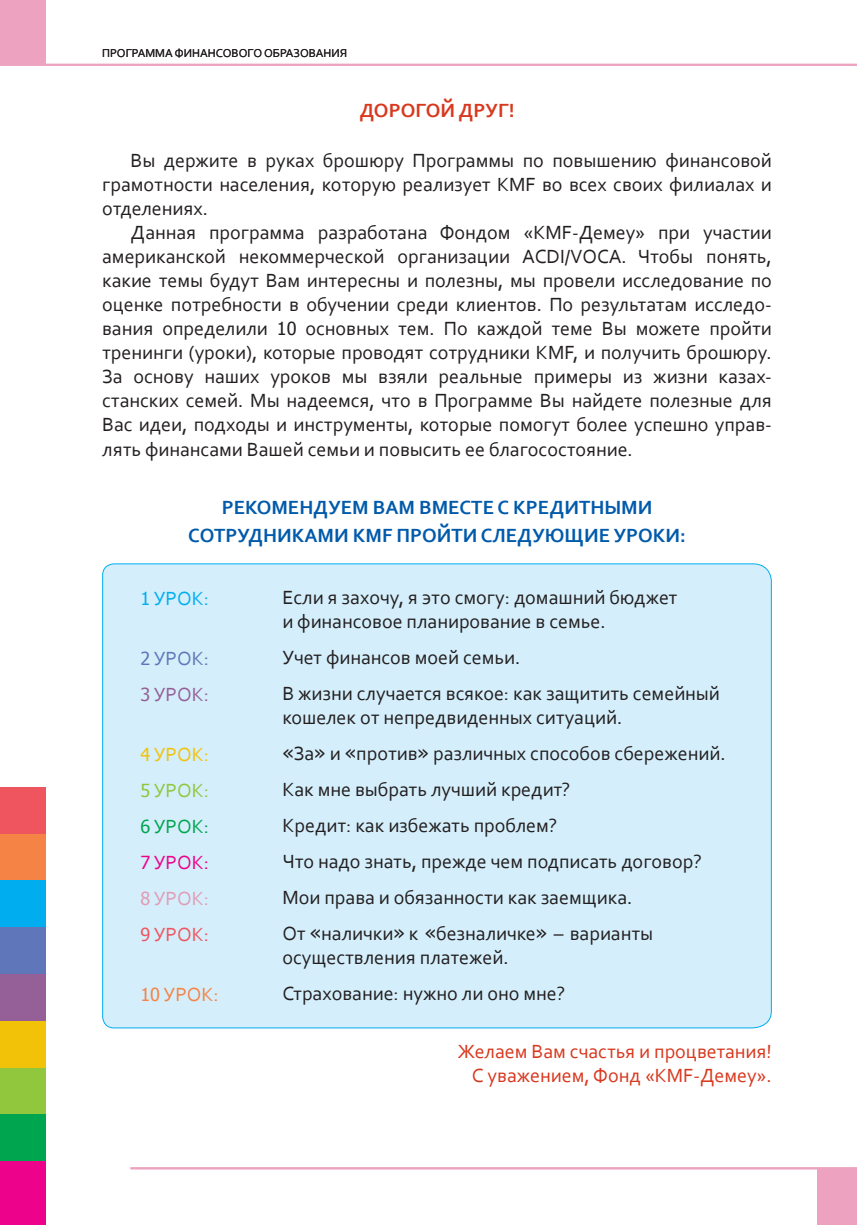
<style>
.page{position:relative;width:857px;height:1225px;background:#fff}
.page>*{position:absolute;margin:0;border:0;box-sizing:border-box;transform-origin:0 0}
.t1{font:20px/24px "Corbel";color:#231f20}
.t2{font:700 20px/28px "Corbel";color:#015aaa;text-align:center}
.t3{font:20px/24px "Corbel";color:#d8381e;text-align:right}
.t4{font:20px/36px "Corbel";color:#f2c209;text-align:justify}
.t5{font:700 20px "Corbel";color:#d8381e}
.t6{font:20px/36px "Corbel";color:#6076ba}
.t7{font:20px "Corbel";color:#f58345}
.t8{font:20px "Corbel";color:#00aeef}
.t9{font:12px "Corbel";color:#231f20}
.s1{font-family:"Tahoma";font-size:18px}
.s2{font-family:"Tahoma";font-size:18px;color:#956098}
.s3{color:#956098}
.s4{font-family:"Tahoma";font-size:18px;color:#90c73d}
.s5{color:#90c73d}
.s6{font-family:"Tahoma";font-size:18px;color:#00a54f}
.s7{color:#00a54f}
.s8{font-family:"Tahoma";font-size:18px;color:#ed028c}
.s9{color:#ed028c}
.s10{font-family:"Tahoma";font-size:18px;color:#e19cb7}
.s11{color:#e19cb7}
.s12{font-family:"Tahoma";font-size:18px;color:#ef555f}
.s13{color:#ef555f}
.s14{font-family:"Tahoma"}
</style>
<div class="page">
<div style="left:816px;top:1168px;width:40px;height:57px;background:#eda3bf"></div>
<hr style="left:0;top:64px;width:856px;height:2px;background:#eda3bf">
<hr style="left:130px;top:1167px;width:726px;height:2px;background:#eda3bf">
<div style="left:0;top:0;width:45px;height:64px;background:#eda3bf"></div>
<div style="left:0;top:927px;width:45px;height:47px;background:#6076ba"></div>
<div style="left:0;top:974px;width:45px;height:46px;background:#956098"></div>
<div style="left:0;top:1020px;width:45px;height:47px;background:#f2c209"></div>
<div style="left:0;top:1067px;width:45px;height:47px;background:#90c73d"></div>
<div style="left:0;top:1161px;width:45px;height:64px;background:#ed028c"></div>
<div style="left:0;top:787px;width:45px;height:46px;background:#ef555f"></div>
<div style="left:0;top:833px;width:45px;height:47px;background:#f58345"></div>
<div style="left:0;top:880px;width:45px;height:47px;background:#00aeef"></div>
<div style="left:0;top:1114px;width:45px;height:47px;background:#00a54f"></div>
<div style="left:102px;top:563px;width:670px;height:466px;background:#d4effb"></div>
<p class="t9" style="left:102px;top:45px;width:246px">ПРОГРАММА ФИНАНСОВОГО ОБРАЗОВАНИЯ</p>
<p class="t5" style="left:359px;top:98px;width:157px">ДОРОГОЙ ДРУГ!</p>
<p class="t1" style="left:102px;top:148px;width:670px;text-align:justify;text-indent:28px">Вы держите в руках брошюру Программы по повышению финансовой грамотности населения, которую реализует KMF во всех своих филиалах и отделениях.</p>
<p class="t1" style="left:102px;top:220px;width:670px;text-align:justify;text-indent:28px">Данная программа разработана Фондом «KMF-Демеу» при участии американской некоммерческой организации ACDI/VOCA. Чтобы понять, какие темы будут Вам интересны и полезны, мы провели исследование по оценке потребности в обучении среди клиентов. По результатам исследо&shy;вания определили <span class="s1">10</span> основных тем. По каждой теме Вы можете пройти тренинги (уроки), которые проводят сотрудники KMF, и получить брошюру.<br>За основу наших уроков мы взяли реальные примеры из жизни казах&shy;станских семей. Мы надеемся, что в Программе Вы найдете полезные для Вас идеи, подходы и инструменты, которые помогут более успешно управ&shy;лять финансами Вашей семьи и повысить ее благосостояние.</p>
<p class="t2" style="left:188px;top:493px;width:499px">РЕКОМЕНДУЕМ ВАМ ВМЕСТЕ С КРЕДИТНЫМИ<br>СОТРУДНИКАМИ KMF ПРОЙТИ СЛЕДУЮЩИЕ УРОКИ:</p>
<p class="t8" style="left:140px;top:585px;width:70px"><span class="s1">1</span> УРОК:</p>
<p class="t6" style="left:140px;top:639px;width:70px"><span class="s1">2</span> УРОК:<br><span class="s2">3</span> <span class="s3">УРОК:</span></p>
<p class="t4" style="left:140px;top:735px;width:70px"><span class="s1">4</span> УРОК:<br><span class="s4">5</span> <span class="s5">УРОК:<br></span><span class="s6">6</span> <span class="s7">УРОК:<br></span><span class="s8">7</span> <span class="s9">УРОК:<br></span><span class="s10">8</span> <span class="s11">УРОК:<br></span><span class="s12">9</span> <span class="s13">УРОК:</span></p>
<p class="t7" style="left:140px;top:981px;width:80px"><span class="s1">10</span> УРОК:</p>
<p class="t1" style="left:282px;top:585px;width:396px">Если я захочу, я это смогу: домашний бюджет и финансовое планирование в семье.</p>
<p class="t1" style="left:282px;top:639px;width:439px;line-height:36px">Учет финансов моей семьи.<br>В жизни случается всякое: как защитить семейный</p>
<p class="t1" style="left:282px;top:699px;width:444px;line-height:36px">кошелек от непредвиденных ситуаций.<br><span class="s14">«</span>За<span class="s14">»</span> и <span class="s14">«</span>против<span class="s14">»</span> различных способов сбережений.<br>Как мне выбрать лучший кредит?<br>Кредит: как избежать проблем?<br>Что надо знать, прежде чем подписать договор?<br>Мои права и обязанности как заемщика.<br>От <span class="s14">«</span>налички<span class="s14">»</span> к <span class="s14">«</span>безналичке<span class="s14">»</span> – варианты</p>
<p class="t1" style="left:282px;top:939px;width:284px;line-height:36px">осуществления платежей.<br>Страхование: нужно ли оно мне?</p>
<p class="t3" style="left:457px;top:1039px;width:316px">Желаем Вам счастья и процветания!<br>С уважением, Фонд «KMF-Демеу».</p>
</div>
